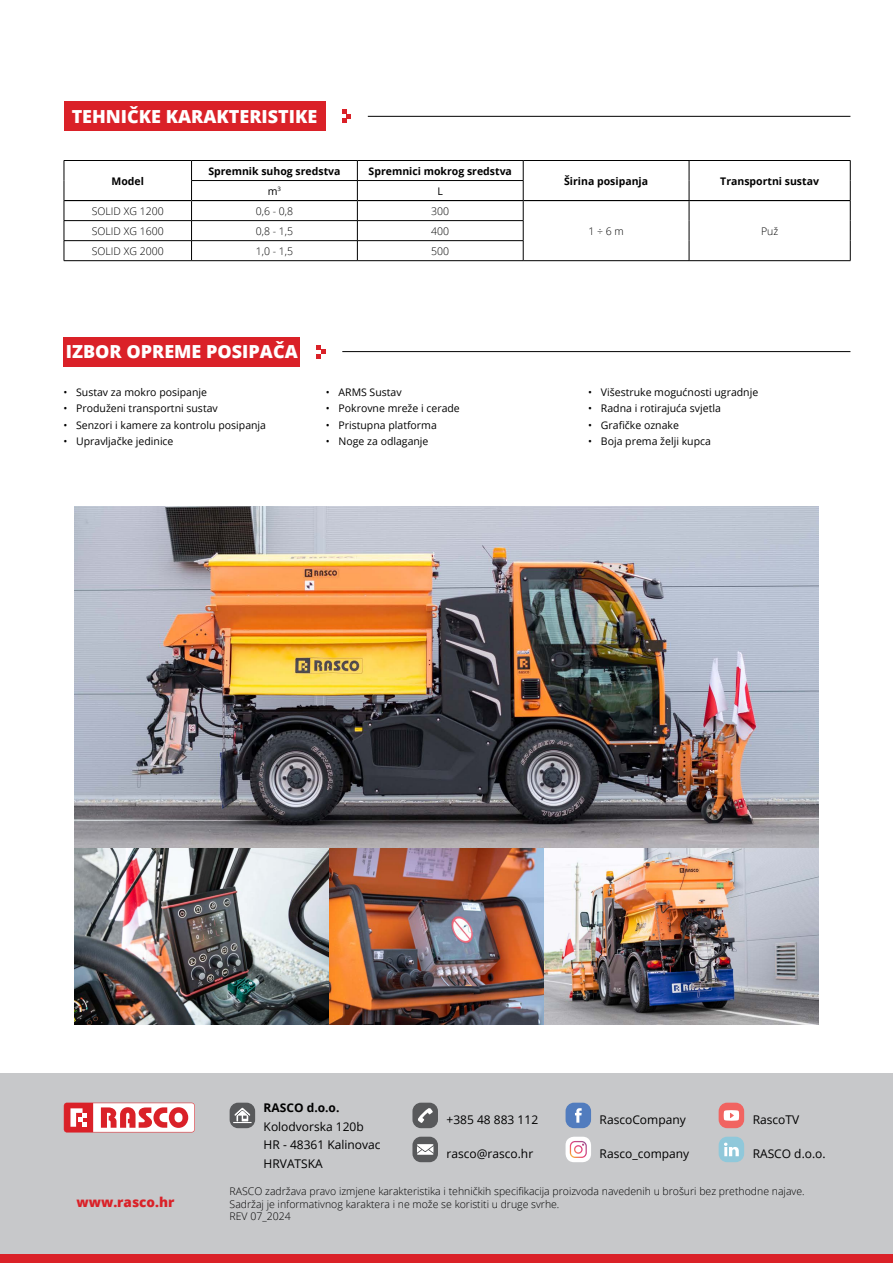
<style>
.page{position:relative;width:893px;height:1263px;background:#fff}
.page>*{position:absolute;margin:0;border:0;box-sizing:border-box;transform-origin:0 0}
.t1{font:800 18px "Open Sans";color:#fff}
.t2{font:800 13.5px "Open Sans";color:#da2128}
.t3{font:12px/18.6px "Open Sans";color:#000}
.t4{font:700 12px "Open Sans";color:#000}
.t5{font:10.5px "Open Sans";color:#000}
.t6{font:300 10.5px/12.6px "Open Sans";color:#000}
.t7{font:700 10.5px "Open Sans";color:#000}
</style>
<div class="page">
<div style="left:0;top:1073px;width:893px;height:190px;background:#c7c8ca"></div>
<div style="left:0;top:1254px;width:893px;height:9px;background:#da2128"></div>
<hr style="left:368px;top:116px;width:482px;height:1px;background:#000">
<div style="left:64px;top:101px;width:261px;height:30px;background:#da2128"></div>
<svg style="left:342px;top:110px;width:9px;height:13px"></svg>
<hr style="left:342px;top:351px;width:508px;height:1px;background:#000">
<div style="left:64px;top:337px;width:236px;height:29px;background:#da2128"></div>
<svg style="left:317px;top:345px;width:8px;height:13px"></svg>
<svg style="left:64px;top:1103px;width:131px;height:29px;background:#ed9498"></svg>
<div style="left:230px;top:1103px;width:25px;height:25px;background:#58595b;border-radius:9px"></div>
<svg style="left:233px;top:1108px;width:19px;height:15px"></svg>
<div style="left:412px;top:1103px;width:26px;height:25px;background:#58595b;border-radius:9px"></div>
<svg style="left:418px;top:1108px;width:15px;height:15px"></svg>
<div style="left:566px;top:1103px;width:25px;height:25px;background:#517cbe;border-radius:9px"></div>
<svg style="left:575px;top:1108px;width:7px;height:15px"></svg>
<div style="left:719px;top:1103px;width:25px;height:25px;background:#f16461;border-radius:9px"></div>
<svg style="left:724px;top:1110px;width:15px;height:11px"></svg>
<div style="left:412px;top:1137px;width:26px;height:25px;background:#58595b;border-radius:9px"></div>
<svg style="left:417px;top:1144px;width:16px;height:11px"></svg>
<div style="left:566px;top:1137px;width:25px;height:25px;background:#fff;border-radius:9px"></div>
<svg style="left:570px;top:1141px;width:17px;height:17px"></svg>
<div style="left:719px;top:1137px;width:25px;height:25px;background:#90c8da;border-radius:9px"></div>
<svg style="left:724px;top:1143px;width:15px;height:13px"></svg>
<hr style="left:64px;top:160px;width:128px;height:1px;background:#000">
<hr style="left:192px;top:160px;width:165px;height:1px;background:#000">
<hr style="left:357px;top:160px;width:166px;height:1px;background:#000">
<hr style="left:523px;top:160px;width:166px;height:1px;background:#000">
<hr style="left:689px;top:160px;width:161px;height:1px;background:#000">
<hr style="left:191px;top:180px;width:166px;height:1px;background:#000">
<hr style="left:357px;top:180px;width:166px;height:1px;background:#000">
<svg style="left:64px;top:161px;width:1px;height:99px"></svg>
<svg style="left:191px;top:161px;width:1px;height:99px"></svg>
<svg style="left:357px;top:161px;width:1px;height:99px"></svg>
<svg style="left:523px;top:161px;width:1px;height:99px"></svg>
<svg style="left:689px;top:161px;width:1px;height:99px"></svg>
<svg style="left:850px;top:161px;width:1px;height:99px"></svg>
<hr style="left:64px;top:220px;width:128px;height:1px;background:#000">
<hr style="left:192px;top:220px;width:165px;height:1px;background:#000">
<hr style="left:357px;top:220px;width:166px;height:1px;background:#000">
<hr style="left:64px;top:240px;width:128px;height:1px;background:#000">
<hr style="left:192px;top:240px;width:165px;height:1px;background:#000">
<hr style="left:357px;top:240px;width:166px;height:1px;background:#000">
<hr style="left:64px;top:260px;width:128px;height:1px;background:#000">
<hr style="left:192px;top:260px;width:165px;height:1px;background:#000">
<hr style="left:357px;top:260px;width:166px;height:1px;background:#000">
<hr style="left:523px;top:260px;width:166px;height:1px;background:#000">
<hr style="left:689px;top:260px;width:161px;height:1px;background:#000">
<hr style="left:64px;top:200px;width:128px;height:1px;background:#000">
<hr style="left:192px;top:200px;width:165px;height:1px;background:#000">
<hr style="left:357px;top:200px;width:166px;height:1px;background:#000">
<hr style="left:523px;top:200px;width:166px;height:1px;background:#000">
<hr style="left:689px;top:200px;width:161px;height:1px;background:#000">
<img style="left:74px;top:506px;width:745px;height:519px">
<h1 class="t1" style="left:72px;top:103px;width:247px">TEHNIČKE KARAKTERISTIKE</h1>
<p class="t7" style="left:112px;top:173px;width:34px">Model</p>
<p class="t7" style="left:208px;top:163px;width:134px">Spremnik suhog sredstva</p>
<p class="t7" style="left:369px;top:163px;width:145px">Spremnici mokrog sredstva</p>
<p class="t5" style="left:268px;top:184px;width:15px">m<sup>3</sup></p>
<p class="t5" style="left:438px;top:184px;width:7px">L</p>
<p class="t7" style="left:564px;top:173px;width:85px">Širina posipanja</p>
<p class="t7" style="left:720px;top:173px;width:100px">Transportni sustav</p>
<p class="t6" style="left:92px;top:204px;width:73px">SOLID XG 1200</p>
<p class="t6" style="left:256px;top:204px;width:39px">0,6 - 0,8</p>
<p class="t6" style="left:431px;top:204px;width:19px">300</p>
<p class="t6" style="left:92px;top:224px;width:73px">SOLID XG 1600</p>
<p class="t6" style="left:256px;top:224px;width:39px">0,8 - 1,5</p>
<p class="t6" style="left:431px;top:224px;width:19px">400</p>
<p class="t6" style="left:588px;top:224px;width:37px">1 ÷ 6 m</p>
<p class="t6" style="left:761px;top:224px;width:19px">Puž</p>
<p class="t6" style="left:92px;top:244px;width:73px">SOLID XG 2000</p>
<p class="t6" style="left:256px;top:244px;width:39px">1,0 - 1,5</p>
<p class="t6" style="left:431px;top:244px;width:19px">500</p>
<h1 class="t1" style="left:66px;top:338px;width:233px">IZBOR OPREME POSIPAČA</h1>
<p class="t5" style="left:63px;top:385px;width:145px">• Sustav za mokro posipanje</p>
<p class="t5" style="left:63px;top:401px;width:156px">• Produženi transportni sustav</p>
<p class="t5" style="left:63px;top:418px;width:204px">• Senzori i kamere za kontrolu posipanja</p>
<p class="t5" style="left:63px;top:434px;width:112px">• Upravljačke jedinice</p>
<p class="t5" style="left:326px;top:385px;width:77px">• ARMS Sustav</p>
<p class="t5" style="left:326px;top:401px;width:136px">• Pokrovne mreže i cerade</p>
<p class="t5" style="left:326px;top:418px;width:113px">• Pristupna platforma</p>
<p class="t5" style="left:326px;top:434px;width:104px">• Noge za odlaganje</p>
<p class="t5" style="left:588px;top:385px;width:172px">• Višestruke mogućnosti ugradnje</p>
<p class="t5" style="left:588px;top:401px;width:134px">• Radna i rotirajuća svjetla</p>
<p class="t5" style="left:588px;top:418px;width:92px">• Grafičke oznake</p>
<p class="t5" style="left:588px;top:434px;width:124px">• Boja prema želji kupca</p>
<p class="t4" style="left:264px;top:1099px;width:77px">RASCO d.o.o.</p>
<p class="t3" style="left:264px;top:1116px;width:118px">Kolodvorska 120b<br>HR - 48361 Kalinovac<br>HRVATSKA</p>
<p class="t3" style="left:446px;top:1110px;width:93px">+385 48 883 112</p>
<p class="t3" style="left:600px;top:1110px;width:88px">RascoCompany</p>
<p class="t3" style="left:753px;top:1110px;width:48px">RascoTV</p>
<p class="t3" style="left:446px;top:1144px;width:88px">rasco@rasco.hr</p>
<p class="t3" style="left:600px;top:1144px;width:91px">Rasco_company</p>
<p class="t3" style="left:753px;top:1144px;width:75px">RASCO d.o.o.</p>
<p class="t2" style="left:77px;top:1192px;width:99px">www.rasco.hr</p>
<p class="t6" style="left:230px;top:1185px;width:576px">RASCO zadržava pravo izmjene karakteristika i tehničkih specifikacija proizvoda navedenih u brošuri bez prethodne najave.<br>Sadržaj je informativnog karaktera i ne može se koristiti u druge svrhe.<br>REV 07_2024</p>
</div>
